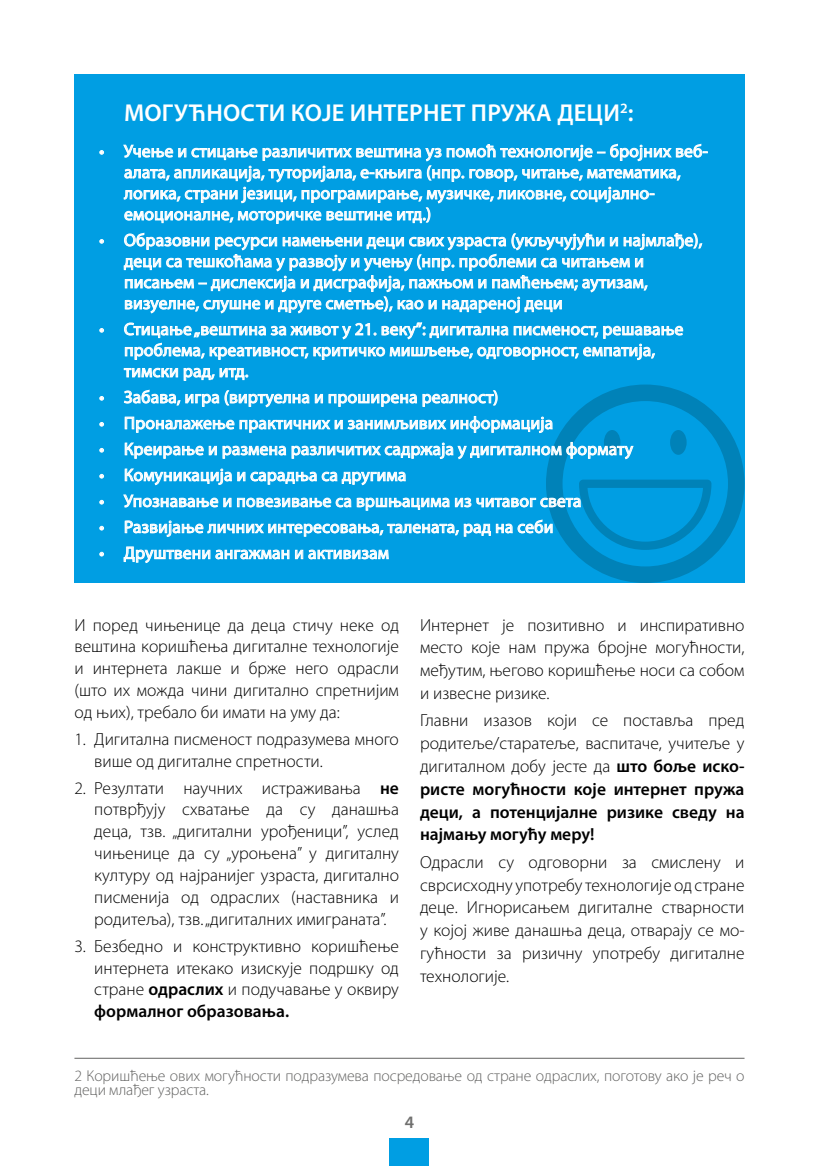
<style>
.page{position:relative;width:819px;height:1166px;background:#fff}
.page>*{position:absolute;margin:0;border:0;box-sizing:border-box;transform-origin:0 0}
.t1{font:600 24.5px "Myriad Pro";letter-spacing:.01em;color:#fff}
.t2{font:300 17.5px/21.9px "Myriad Pro";color:#000;text-align:justify}
.t3{font:17.5px/21px "Myriad Pro";letter-spacing:.01em;color:#fff}
.t4{font:600 17.5px/22.8px "Myriad Pro";color:#000;text-align:justify}
.t5{font:600 17.5px "Myriad Pro";color:#6f6f6e}
.t6{font:300 15.75px/14px "Myriad Pro";letter-spacing:-.01em;color:#636362}
.s1{font-weight:600}
.s2{font-weight:300}
</style>
<div class="page">
<div style="left:389px;top:1138px;width:40px;height:28px;background:#009ee3"></div>
<div style="left:74px;top:74px;width:670px;height:509px;background:#009ee3"></div>
<svg style="left:592px;top:410px;width:152px;height:173px"></svg>
<svg style="left:100px;top:150px;width:4px;height:4px"></svg>
<svg style="left:100px;top:239px;width:4px;height:4px"></svg>
<svg style="left:100px;top:328px;width:4px;height:4px"></svg>
<svg style="left:100px;top:396px;width:4px;height:4px"></svg>
<svg style="left:100px;top:422px;width:4px;height:4px"></svg>
<svg style="left:100px;top:448px;width:4px;height:4px"></svg>
<svg style="left:100px;top:474px;width:4px;height:4px"></svg>
<svg style="left:100px;top:500px;width:4px;height:4px"></svg>
<svg style="left:100px;top:526px;width:4px;height:4px"></svg>
<svg style="left:100px;top:552px;width:4px;height:4px"></svg>
<svg style="left:123px;top:144px;width:588px;height:423px"></svg>
<hr style="left:74px;top:1058px;width:670px;height:1px;background:#636362">
<h1 class="t1" style="left:124px;top:99px;width:511px">МОГУЋНОСТИ КОЈЕ ИНТЕРНЕТ ПРУЖА ДЕЦИ<sup>2</sup>:</h1>
<p class="t3" style="left:124px;top:141px;width:585px;text-indent:-25px">• Учење и стицање различитих вештина уз помоћ технологије – бројних веб&shy;алата, апликација, туторијала, е-књига (нпр. говор, читање, математика, логика, страни језици, програмирање, музичке, ликовне, социјално&shy;емоционалне, моторичке вештине итд.)</p>
<p class="t3" style="left:124px;top:230px;width:579px;text-indent:-25px">• Образовни ресурси намењени деци свих узраста (укључујући и најмлађе), деци са тешкоћама у развоју и учењу (нпр. проблеми са читањем и писањем – дислексија и дисграфија, пажњом и памћењем; аутизам, визуелне, слушне и друге сметње), као и надареној деци</p>
<p class="t3" style="left:124px;top:319px;width:560px;text-indent:-25px">• Стицање „вештина за живот у 21. веку”: дигиталнa писменост, решавање проблема, креативност, критичко мишљење, одговорност, емпатија, тимски рад, итд.</p>
<p class="t3" style="left:99px;top:387px;width:400px">• Забава, игра (виртуелна и проширена реалност)</p>
<p class="t3" style="left:99px;top:413px;width:455px">• Проналажење практичних и занимљивих информација</p>
<p class="t3" style="left:99px;top:439px;width:535px">• Креирање и размена различитих садржаја у дигиталном формату</p>
<p class="t3" style="left:99px;top:465px;width:308px">• Комуникација и сарадња са другима</p>
<p class="t3" style="left:99px;top:491px;width:483px">• Упознавање и повезивање са вршњацима из читавог света</p>
<p class="t3" style="left:99px;top:517px;width:455px">• Развијање личних интересовања, талената, рад на себи</p>
<p class="t3" style="left:99px;top:543px;width:291px">• Друштвени ангажман и активизам</p>
<p class="t2" style="left:74px;top:614px;width:326px">И поред чињенице да деца стичу неке од вештина коришћења дигиталне технологије и интернета лакше и брже него одрасли (што их можда чини дигитално спретнијим од њих), требало би имати на уму да:</p>
<p class="t2" style="left:94px;top:728px;width:306px;text-indent:-20px">1. Дигитална писменост подразумева много више од дигиталне спретности.</p>
<p class="t2" style="left:94px;top:777px;width:306px;text-indent:-20px">2. Резултати научних истраживања <span class="s1">не </span>потврђују схватање да су данашња деца, тзв. „дигитални урођеници”, услед чињенице да су „уроњена” у дигиталну културу од најранијег узраста, дигитално писменија од одраслих (наставника и родитеља), тзв. „дигиталних имиграната”.</p>
<p class="t2" style="left:94px;top:935px;width:306px;text-indent:-20px">3. Безбедно и конструктивно коришћење интернета итекако изискује подршку од стране <span class="s1">одраслих</span> и подучавање у оквиру <span class="s1">формалног образовања.</span></p>
<p class="t2" style="left:420px;top:613px;width:326px;line-height:22.8px">Интернет је позитивно и инспиративно местo које нам пружа бројне могућности, међутим, његово коришћење носи са собом и извесне ризике.</p>
<p class="t4" style="left:420px;top:709px;width:326px"><span class="s2">Главни изазов који се поставља пред родитеље/старатеље, васпитаче, учитеље у дигиталном добу јесте да</span> што боље иско&shy;ристе могућности које интернет пружа деци, а потенцијалне ризике сведу на најмању могућу меру!</p>
<p class="t2" style="left:420px;top:851px;width:326px;line-height:22.8px">Одрасли су одговорни за смислену и сврсисходну употребу технологије од стране деце. Игнорисањем дигиталне стварности у којој живе данашња деца, отварају се мо&shy;гућности за ризичну употребу дигиталне технологије.</p>
<p class="t6" style="left:74px;top:1069px;width:671px">2 Коришћење ових могућности подразумева посредовање од стране одраслих, поготову ако је реч о деци млађег узраста.</p>
<p class="t5" style="left:405px;top:1112px;width:11px">4</p>
</div>
